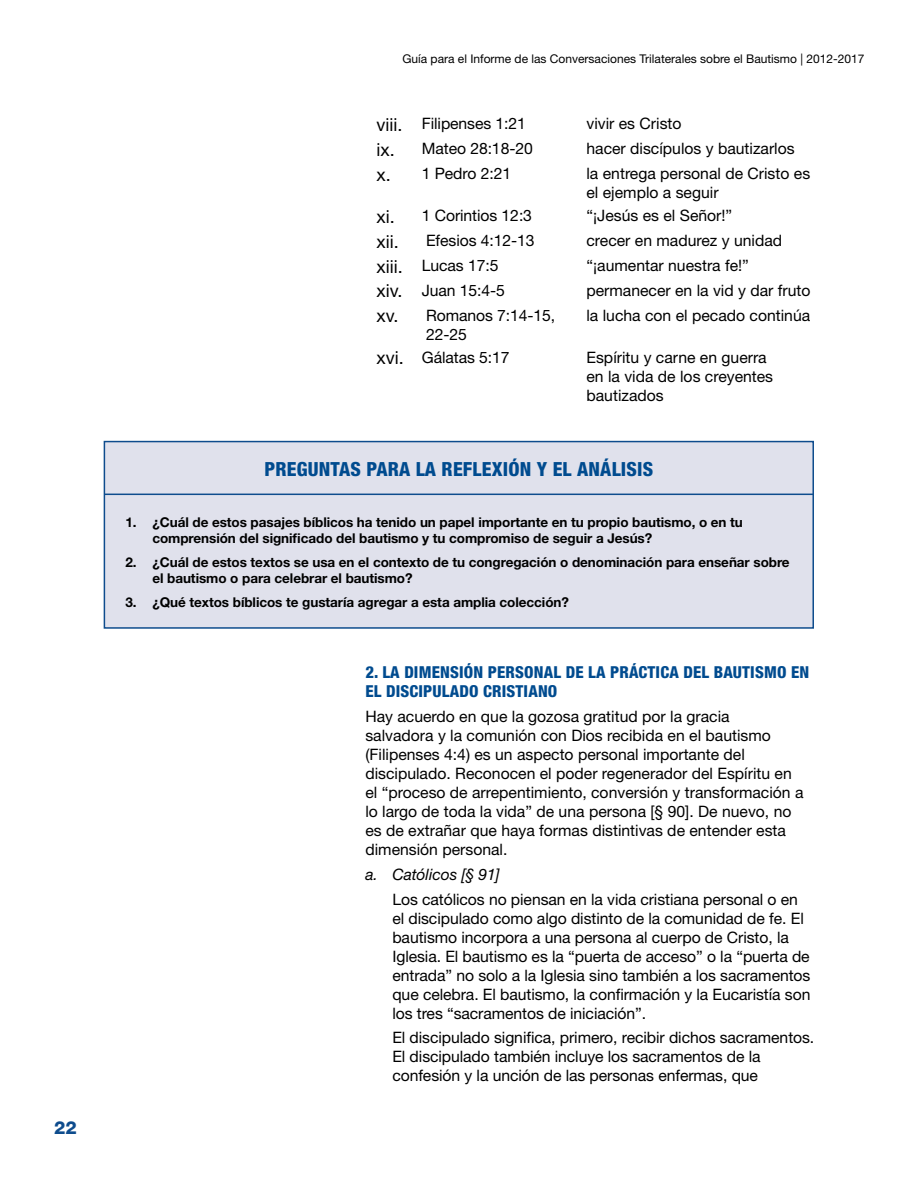
<style>
.page{position:relative;width:918px;height:1188px;background:#fff}
.page>*{position:absolute;margin:0;border:0;box-sizing:border-box;transform-origin:0 0}
.t1{font:800 condensed 19.5px "Helvetica Neue LT Std";letter-spacing:.01em;color:#004b8f}
.t2{font:18px "Helvetica Neue LT Std";color:#000}
.t3{font:800 18px "Helvetica Neue LT Std";color:#0e4c8d}
.t4{font:800 condensed 16.5px/19.8px "Helvetica Neue LT Std";letter-spacing:.01em;color:#004b8f}
.t5{font:15.75px/18.9px "Helvetica Neue LT Std";color:#000}
.t6{font:italic 15.75px "Helvetica Neue LT Std";letter-spacing:-.005em;color:#000}
.t7{font:700 13.5px/16.2px "Helvetica Neue LT Std";letter-spacing:-.005em;color:#000}
.t8{font:12px "Helvetica Neue LT Std";color:#000}
.s1{font-size:18px}
</style>
<div class="page">
<div style="left:104px;top:442px;width:709px;height:186px;background:#e0e1ec"></div>
<div style="left:104px;top:441px;width:710px;height:188px;border:2px solid #0e4c8d"></div>
<hr style="left:105px;top:494px;width:708px;height:1px;background:#0e4c8d">
<p class="t3" style="left:54px;top:1117px;width:24px">22</p>
<p class="t8" style="left:402px;top:51px;width:464px">Guía para el Informe de las Conversaciones Trilaterales sobre el Bautismo | 2012-2017</p>
<p class="t5" style="left:376px;top:114px;width:151px"><span class="s1">viii.</span> Filipenses 1:21</p>
<p class="t5" style="left:586px;top:114px;width:97px">vivir es Cristo</p>
<p class="t5" style="left:376px;top:139px;width:158px"><span class="s1">ix.</span> Mateo 28:18-20</p>
<p class="t5" style="left:586px;top:139px;width:210px">hacer discípulos y bautizarlos</p>
<p class="t5" style="left:376px;top:164px;width:136px"><span class="s1">x.</span> 1 Pedro 2:21</p>
<p class="t5" style="left:586px;top:164px;width:225px">la entrega personal de Cristo es el ejemplo a seguir</p>
<p class="t5" style="left:376px;top:206px;width:157px"><span class="s1">xi.</span> 1 Corintios 12:3</p>
<p class="t5" style="left:586px;top:206px;width:147px">“¡Jesús es el Señor!”</p>
<p class="t2" style="left:376px;top:231px;width:24px">xii.</p>
<p class="t5" style="left:426px;top:231px;width:110px">Efesios 4:12-13</p>
<p class="t5" style="left:586px;top:231px;width:197px">crecer en madurez y unidad</p>
<p class="t5" style="left:376px;top:256px;width:124px"><span class="s1">xiii.</span> Lucas 17:5</p>
<p class="t5" style="left:586px;top:256px;width:164px">“¡aumentar nuestra fe!”</p>
<p class="t5" style="left:376px;top:281px;width:130px"><span class="s1">xiv.</span> Juan 15:4-5</p>
<p class="t5" style="left:586px;top:281px;width:226px">permanecer en la vid y dar fruto</p>
<p class="t2" style="left:376px;top:305px;width:23px">xv.</p>
<p class="t5" style="left:426px;top:305px;width:131px">Romanos 7:14-15,<br>22-25</p>
<p class="t5" style="left:586px;top:305px;width:225px">la lucha con el pecado continúa</p>
<p class="t5" style="left:376px;top:348px;width:135px"><span class="s1">xvi.</span> Gálatas 5:17</p>
<p class="t5" style="left:586px;top:348px;width:188px">Espíritu y carne en guerra en la vida de los creyentes bautizados</p>
<p class="t1" style="left:264px;top:457px;width:390px">PREGUNTAS PARA LA REFLEXIÓN Y EL ANÁLISIS</p>
<p class="t7" style="left:152px;top:514px;width:592px;text-indent:-27px">1. ¿Cuál de estos pasajes bíblicos ha tenido un papel importante en tu propio bautismo, o en tu comprensión del significado del bautismo y tu compromiso de seguir a Jesús?</p>
<p class="t7" style="left:152px;top:554px;width:639px;text-indent:-27px">2. ¿Cuál de estos textos se usa en el contexto de tu congregación o denominación para enseñar sobre el bautismo o para celebrar el bautismo?</p>
<p class="t7" style="left:125px;top:594px;width:445px">3. ¿Qué textos bíblicos te gustaría agregar a esta amplia colección?</p>
<p class="t4" style="left:365px;top:662px;width:445px">2. LA DIMENSIÓN PERSONAL DE LA PRÁCTICA DEL BAUTISMO EN<br>EL DISCIPULADO CRISTIANO</p>
<p class="t5" style="left:365px;top:707px;width:440px">Hay acuerdo en que la gozosa gratitud por la gracia<br>salvadora y la comunión con Dios recibida en el bautismo (Filipenses 4:4) es un aspecto personal importante del discipulado. Reconocen el poder regenerador del Espíritu en el “proceso de arrepentimiento, conversión y transformación a lo largo de toda la vida” de una persona [§ 90]. De nuevo, no es de extrañar que haya formas distintivas de entender esta dimensión personal.</p>
<p class="t6" style="left:365px;top:865px;width:136px">a. Católicos [§ 91]</p>
<p class="t5" style="left:392px;top:890px;width:420px">Los católicos no piensan en la vida cristiana personal o en el discipulado como algo distinto de la comunidad de fe. El bautismo incorpora a una persona al cuerpo de Cristo, la Iglesia. El bautismo es la “puerta de acceso” o la “puerta de entrada” no solo a la Iglesia sino también a los sacramentos que celebra. El bautismo, la confirmación y la Eucaristía son los tres “sacramentos de iniciación”.</p>
<p class="t5" style="left:392px;top:1028px;width:423px">El discipulado significa, primero, recibir dichos sacramentos.<br>El discipulado también incluye los sacramentos de la confesión y la unción de las personas enfermas, que</p>
</div>
